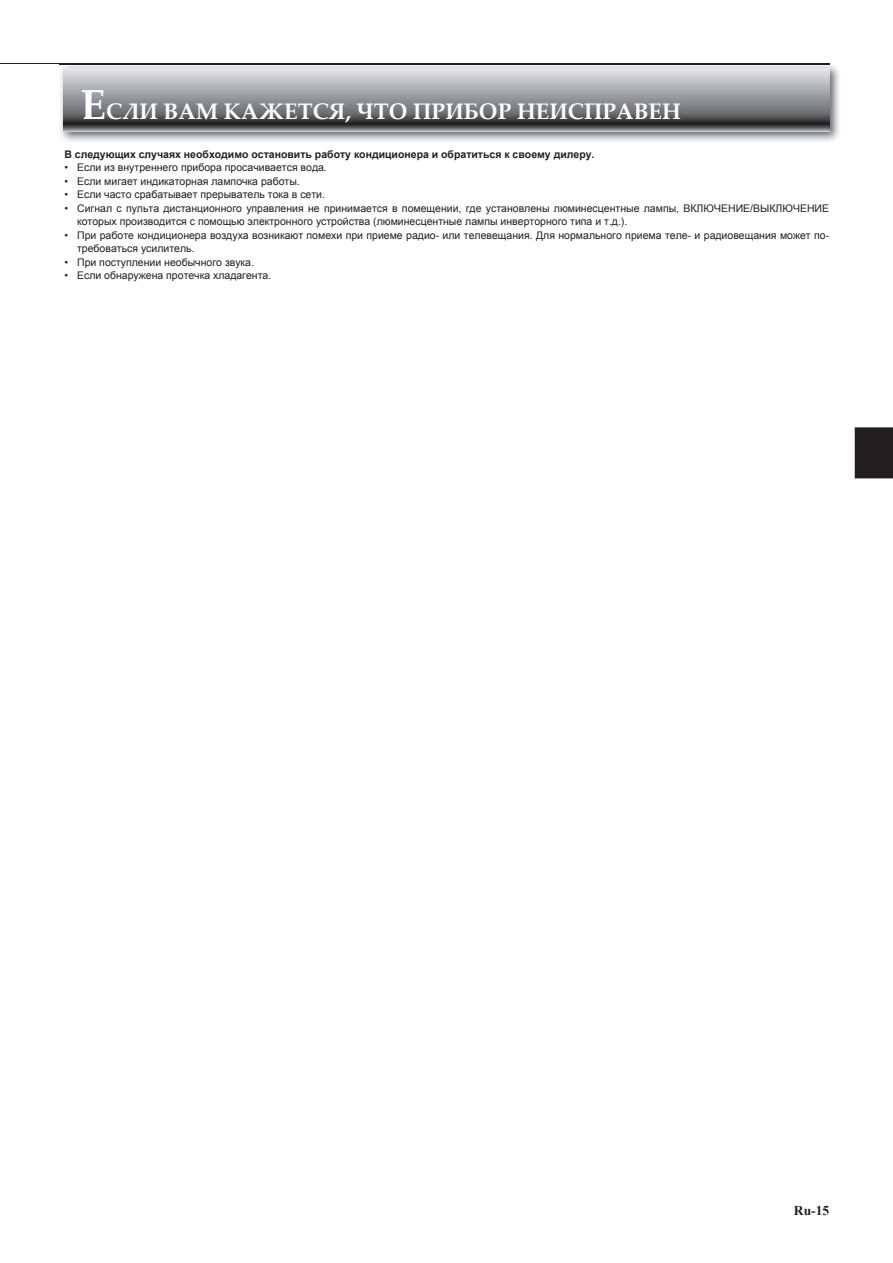
<style>
.page{position:relative;width:893px;height:1263px;background:#fff}
.page>*{position:absolute;margin:0;border:0;box-sizing:border-box;transform-origin:0 0}
.t1{font:700 22.5px "Palatino Linotype";color:#fff}
.t2{font:700 13.5px "Times New Roman";color:#231f20}
.t3{font:10.5px/13.5px "Arial";color:#231f20}
.t4{font:700 10.5px "Arial";color:#231f20}
.s1{font-size:42px}
</style>
<div class="page">
<div style="left:855px;top:427px;width:38px;height:51px;background:#231f20"></div>
<hr style="left:0;top:63px;width:829px;height:1px;background:#231f20">
<img style="left:59px;top:63px;width:780px;height:78px">
<img style="left:59px;top:63px;width:770px;height:1px">
<svg style="left:64px;top:68px;width:765px;height:64px;background:#919295"></svg>
<h1 class="t1" style="left:81px;top:95px;width:602px"><span class="s1">Е</span>СЛИ ВАМ КАЖЕТСЯ, ЧТО ПРИБОР НЕИСПРАВЕН</h1>
<p class="t4" style="left:64px;top:147px;width:532px">В следующих случаях необходимо остановить работу кондиционера и обратиться к своему дилеру.</p>
<p class="t3" style="left:64px;top:161px;width:264px">• Если из внутреннего прибора просачивается вода.</p>
<p class="t3" style="left:64px;top:175px;width:237px">• Если мигает индикаторная лампочка работы.</p>
<p class="t3" style="left:64px;top:188px;width:262px">• Если часто срабатывает прерыватель тока в сети.</p>
<p class="t3" style="left:77px;top:202px;width:753px;text-indent:-13px">• Сигнал с пульта дистанционного управления не принимается в помещении, где установлены люминесцентные лампы, ВКЛЮЧЕНИЕ/ВЫКЛЮЧЕНИЕ которых производится с помощью электронного устройства (люминесцентные лампы инверторного типа и т.д.).</p>
<p class="t3" style="left:77px;top:229px;width:753px;text-indent:-13px">• При работе кондиционера воздуха возникают помехи при приеме радио- или телевещания. Для нормального приема теле- и радиовещания может по&shy;требоваться усилитель.</p>
<p class="t3" style="left:64px;top:256px;width:191px">• При поступлении необычного звука.</p>
<p class="t3" style="left:64px;top:269px;width:208px">• Если обнаружена протечка хладагента.</p>
<p class="t2" style="left:794px;top:1201px;width:37px">Ru-15</p>
</div>
